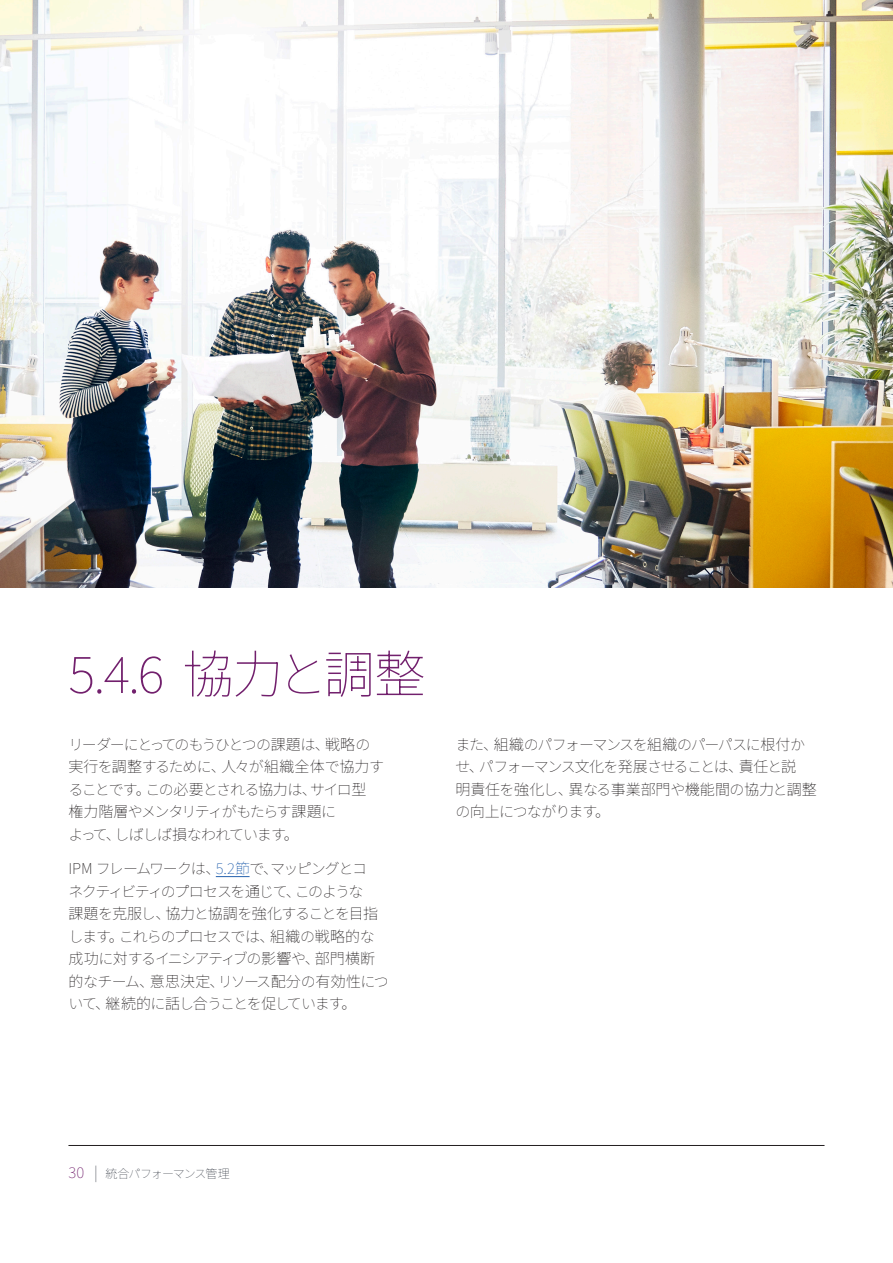
<style>
.page{position:relative;width:893px;height:1263px;background:#fff}
.page>*{position:absolute;margin:0;border:0;box-sizing:border-box;transform-origin:0 0}
.t1{font:100 51px "Noto Sans JP";letter-spacing:-.05em;color:#72206d}
.t2{font:100 15px/22.5px "Noto Sans JP";letter-spacing:-.055em;color:#231f20}
.t3{font:100 12px "Noto Sans JP";letter-spacing:-.07em;color:#464b54}
.s1{color:#2461ae}
.s2{font-size:15px;color:#72206d}
.s3{font-size:15px}
</style>
<div class="page">
<img style="left:0;top:0;width:893px;height:588px">
<hr style="left:68px;top:1145px;width:756px;height:1px;background:#231f20">
<hr style="left:216px;top:876px;width:34px;height:1px;background:#2461ae">
<p class="t1" style="left:68px;top:645px;width:358px">5.4.6 協力と調整</p>
<p class="t2" style="left:68px;top:733px;width:317px">リーダーにとってのもうひとつの課題は、戦略の実行を調整するために、人々が組織全体で協力することです。この必要とされる協力は、サイロ型権力階層やメンタリティがもたらす課題に<br>よって、しばしば損なわれています。</p>
<p class="t2" style="left:68px;top:858px;width:322px">IPM フレームワークは、<span class="s1">5.2節</span>で、マッピングとコ<br>ネクティビティのプロセスを通じて、このような<br>課題を克服し、協力と協調を強化することを目指します。これらのプロセスでは、組織の戦略的な成功に対するイニシアティブの影響や、部門横断的なチーム、意思決定、リソース配分の有効性について、継続的に話し合うことを促しています。</p>
<p class="t2" style="left:455px;top:733px;width:363px">また、組織のパフォーマンスを組織のパーパスに根付かせ、パフォーマンス文化を発展させることは、責任と説<br>明責任を強化し、異なる事業部門や機能間の協力と調整の向上につながります。</p>
<p class="t3" style="left:68px;top:1166px;width:163px"><span class="s2">30</span> <span class="s3">|</span> 統合パフォーマンス管理</p>
</div>
